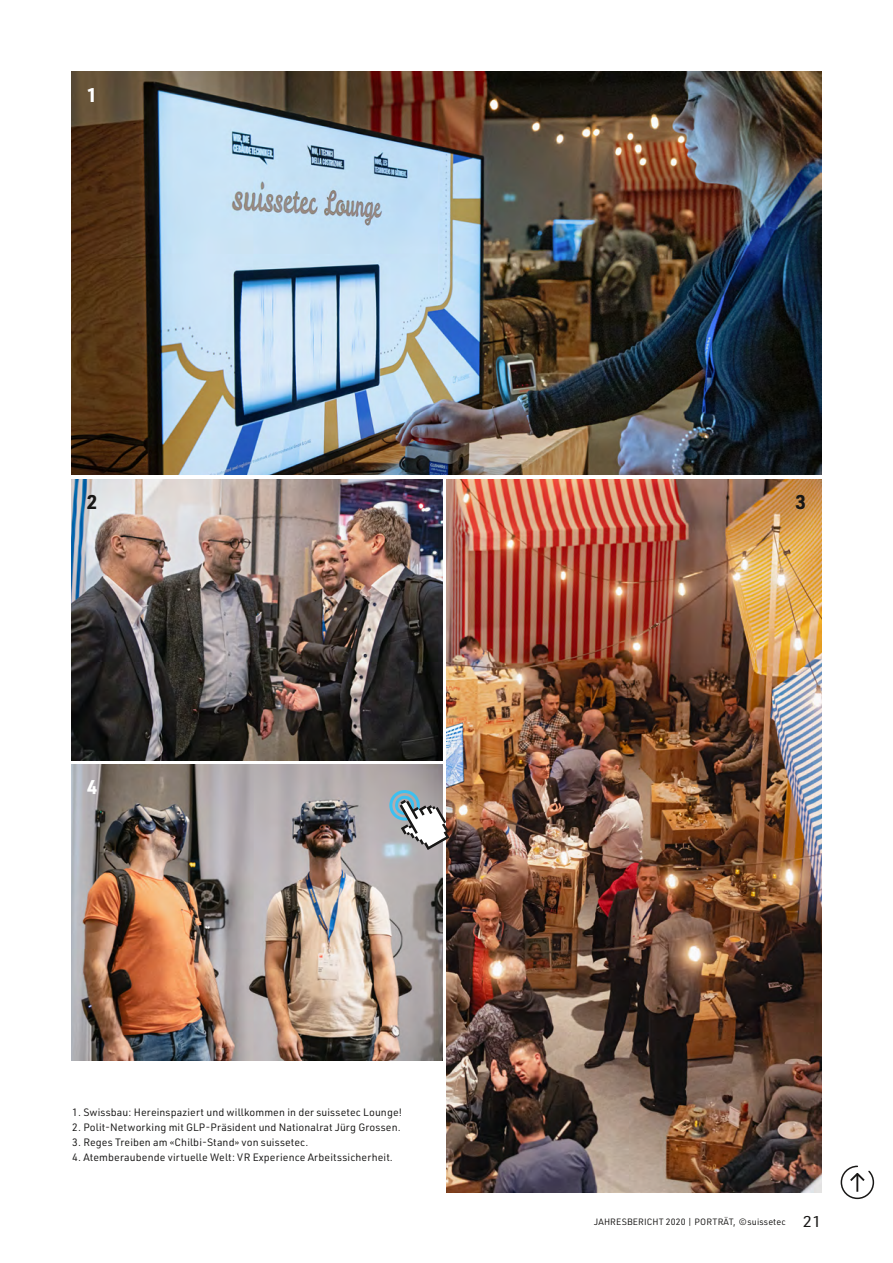
<style>
.page{position:relative;width:893px;height:1263px;background:#fff}
.page>*{position:absolute;margin:0;border:0;box-sizing:border-box;transform-origin:0 0}
.t1{font:700 19.5px "URWDIN";color:#fff}
.t2{font:700 19.5px "URWDIN";color:#181716}
.t3{font:10.5px "URWDIN";letter-spacing:.01em;color:#181716}
.t4{font:9px "URWDIN";letter-spacing:.01em;color:#181716}
.s1{font-size:15.3px}
</style>
<div class="page">
<svg style="left:840px;top:1165px;width:35px;height:35px"></svg>
<img style="left:71px;top:71px;width:751px;height:404px">
<img style="left:446px;top:479px;width:376px;height:714px">
<img style="left:71px;top:765px;width:371px;height:295px">
<img style="left:71px;top:479px;width:371px;height:281px">
<svg style="left:390px;top:790px;width:59px;height:60px"></svg>
<h1 class="t1" style="left:87px;top:82px;width:12px">1</h1>
<h1 class="t2" style="left:87px;top:488px;width:12px">2</h1>
<h1 class="t2" style="left:796px;top:488px;width:12px">3</h1>
<h1 class="t1" style="left:87px;top:774px;width:12px">4</h1>
<p class="t3" style="left:72px;top:1106px;width:331px">1. Swissbau: Hereinspaziert und willkommen in der suissetec Lounge!</p>
<p class="t3" style="left:72px;top:1121px;width:330px">2. Polit-Networking mit GLP-Präsident und Nationalrat Jürg Grossen.</p>
<p class="t3" style="left:72px;top:1136px;width:238px">3. Reges Treiben am «Chilbi-Stand» von suissetec.</p>
<p class="t3" style="left:72px;top:1151px;width:322px">4. Atemberaubende virtuelle Welt: VR Experience Arbeitssicherheit.</p>
<p class="t4" style="left:594px;top:1216px;width:229px">JAHRESBERICHT 2020 | PORTRÄT, © suissetec <span class="s1">21</span></p>
</div>
